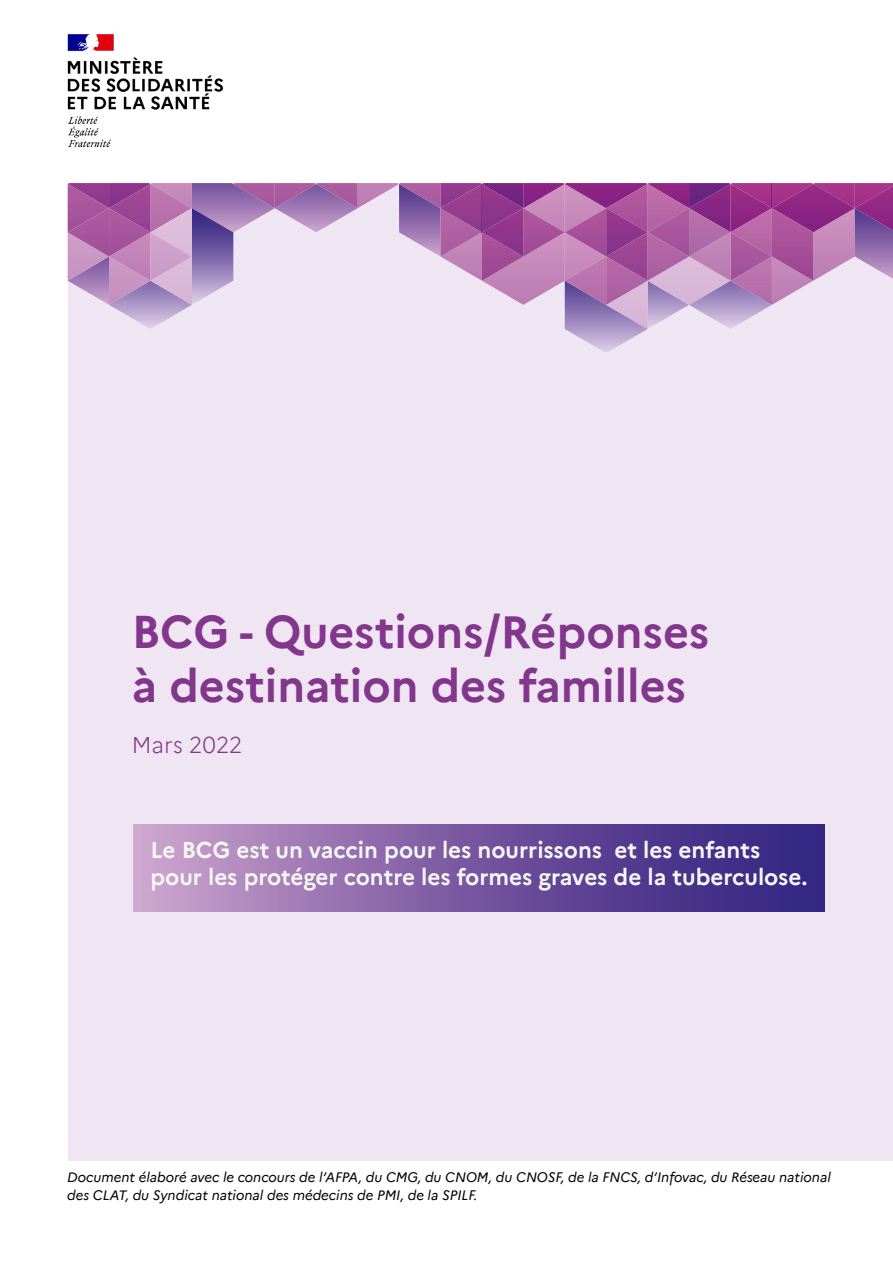
<style>
.page{position:relative;width:893px;height:1263px;background:#fff}
.page>*{position:absolute;margin:0;border:0;box-sizing:border-box;transform-origin:0 0}
.t1{font:700 45px "Marianne";color:#82368c}
.t2{font:700 22.5px/27px "Marianne";color:#f6f6f6}
.t3{font:300 22.5px "Marianne";color:#82368c}
.t4{font:italic 13.5px/18px "Marianne";color:#000}
</style>
<div class="page">
<div style="left:68px;top:184px;width:825px;height:977px;background:#f0e6f3"></div>
<img style="left:67px;top:34px;width:156px;height:114px">
<svg style="left:68px;top:183px;width:825px;height:169px"></svg>
<img style="left:151px;top:256px;width:41px;height:49px">
<hr style="left:68px;top:184px;width:1px;height:48px;background:#a9569d">
<div style="left:133px;top:824px;width:692px;height:87px;background:linear-gradient(to right,#ca9dca,#29197b)"></div>
<p class="t1" style="left:132px;top:597px;width:579px">BCG - Questions/Réponses</p>
<p class="t1" style="left:132px;top:651px;width:556px">à destination des familles</p>
<p class="t3" style="left:132px;top:728px;width:112px">Mars 2022</p>
<p class="t2" style="left:150px;top:835px;width:659px">Le BCG est un vaccin pour les nourrissons et les enfants pour les protéger contre les formes graves de la tuberculose.</p>
<p class="t4" style="left:67px;top:1167px;width:765px">Document élaboré avec le concours de l’AFPA, du CMG, du CNOM, du CNOSF, de la FNCS, d’Infovac, du Réseau national des CLAT, du Syndicat national des médecins de PMI, de la SPILF.</p>
</div>
